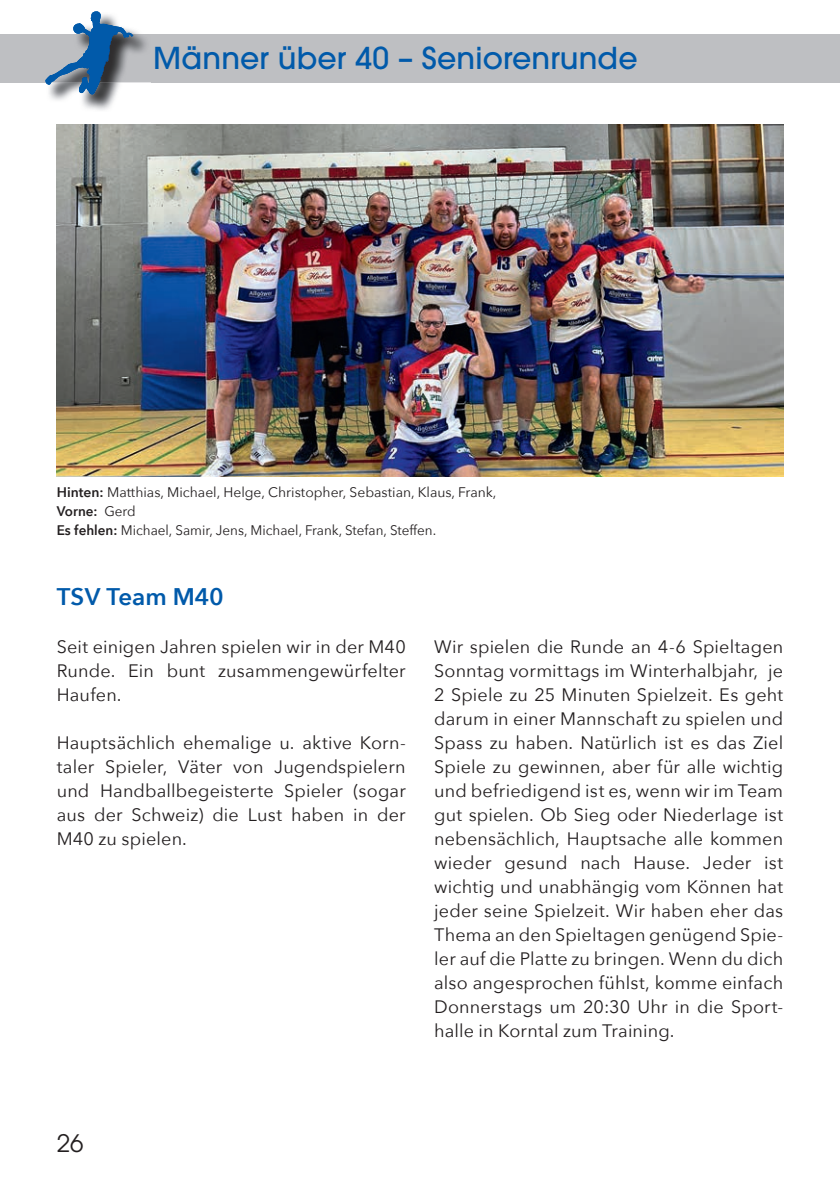
<style>
.page{position:relative;width:840px;height:1191px;background:#fff}
.page>*{position:absolute;margin:0;border:0;box-sizing:border-box;transform-origin:0 0}
.t1{font:500 30px "ITC Avant Garde Pro";letter-spacing:.005em;color:#015aaa}
.t2{font:600 24px "Avenir Next";color:#015aaa}
.t3{font:24px "ITC Avant Garde Pro";color:#231f20}
.t4{font:18px/24px "Avenir Next";letter-spacing:.01em;color:#231f20;text-align:justify}
.t5{font:13.8px/19px "Avenir Next";color:#231f20}
.s1{font-weight:600}
</style>
<div class="page">
<img style="left:57px;top:125px;width:725px;height:351px">
<div style="left:0;top:34px;width:839px;height:48px;background:#bebfc2"></div>
<svg style="left:45px;top:11px;width:88px;height:84px"></svg>
<h1 class="t1" style="left:153px;top:38px;width:485px">Männer über 40 – Seniorenrunde</h1>
<p class="t5" style="left:57px;top:482px;width:441px"><span class="s1">Hinten:</span> Matthias, Michael, Helge, Christopher, Sebastian, Klaus, Frank,<br><span class="s1">Vorne:</span> Gerd<br><span class="s1">Es fehlen:</span> Michael, Samir, Jens, Michael, Frank, Stefan, Steffen.</p>
<h2 class="t2" style="left:57px;top:576px;width:169px">TSV Team M40</h2>
<p class="t4" style="left:57px;top:634px;width:350px">Seit einigen Jahren spielen wir in der M40<br>Runde. Ein bunt zusammengewürfelter Haufen.</p>
<p class="t4" style="left:57px;top:730px;width:350px">Hauptsächlich ehemalige u. aktive Korn&shy;taler Spieler, Väter von Jugendspielern und Handballbegeisterte Spieler (sogar aus der Schweiz) die Lust haben in der M40 zu spielen.</p>
<p class="t4" style="left:434px;top:634px;width:350px">Wir spielen die Runde an 4-6 Spieltagen Sonntag vormittags im Winterhalbjahr, je 2 Spiele zu 25 Minuten Spielzeit. Es geht darum in einer Mannschaft zu spielen und Spass zu haben. Natürlich ist es das Ziel Spiele zu gewinnen, aber für alle wichtig und befriedigend ist es, wenn wir im Team gut spielen. Ob Sieg oder Niederlage ist nebensächlich, Hauptsache alle kommen wieder gesund nach Hause. Jeder ist wichtig und unabhängig vom Können hat jeder seine Spielzeit. Wir haben eher das Thema an den Spieltagen genügend Spie&shy;ler auf die Platte zu bringen. Wenn du dich also angesprochen fühlst, komme einfach Donnerstags um 20:30 Uhr in die Sport&shy;halle in Korntal zum Training.</p>
<h2 class="t3" style="left:57px;top:1128px;width:28px">26</h2>
</div>
